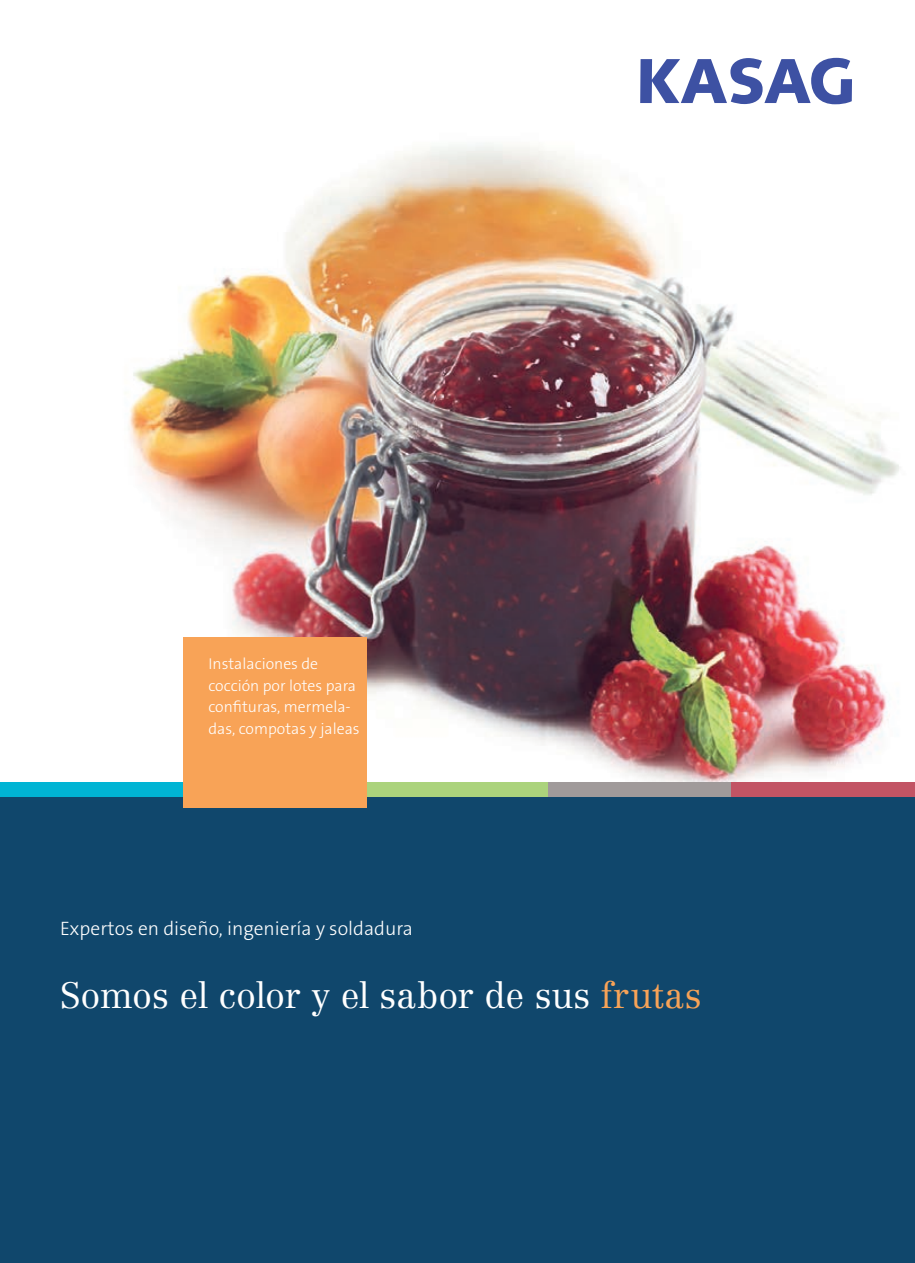
<style>
.page{position:relative;width:915px;height:1263px;background:#fff}
.page>*{position:absolute;margin:0;border:0;box-sizing:border-box;transform-origin:0 0}
.t1{font:300 36px "Centennial";color:#fff}
.t2{font:300 19.5px "The Sans B W3";color:#fff}
.t3{font:300 15.75px/21.9px "The Sans B W3";color:#fff}
.s1{color:#f8a357}
</style>
<div class="page">
<img style="left:128px;top:145px;width:772px;height:637px">
<div style="left:0;top:796px;width:914px;height:467px;background:#10476c"></div>
<svg style="left:640px;top:58px;width:211px;height:46px"></svg>
<div style="left:366px;top:782px;width:183px;height:14px;background:#abd37c"></div>
<div style="left:548px;top:782px;width:183px;height:14px;background:#a09a9a"></div>
<div style="left:731px;top:782px;width:183px;height:14px;background:#c25464"></div>
<div style="left:0;top:782px;width:183px;height:14px;background:#00b4d4"></div>
<div style="left:183px;top:638px;width:183px;height:170px;background:#f8a357"></div>
<p class="t3" style="left:208px;top:652px;width:152px">Instalaciones de cocción por lotes para confituras, mermela&shy;das, compotas y jaleas</p>
<p class="t2" style="left:60px;top:916px;width:354px">Expertos en diseño, ingeniería y soldadura</p>
<h1 class="t1" style="left:60px;top:973px;width:642px">Somos el color y el sabor de sus <span class="s1">frutas</span></h1>
</div>
